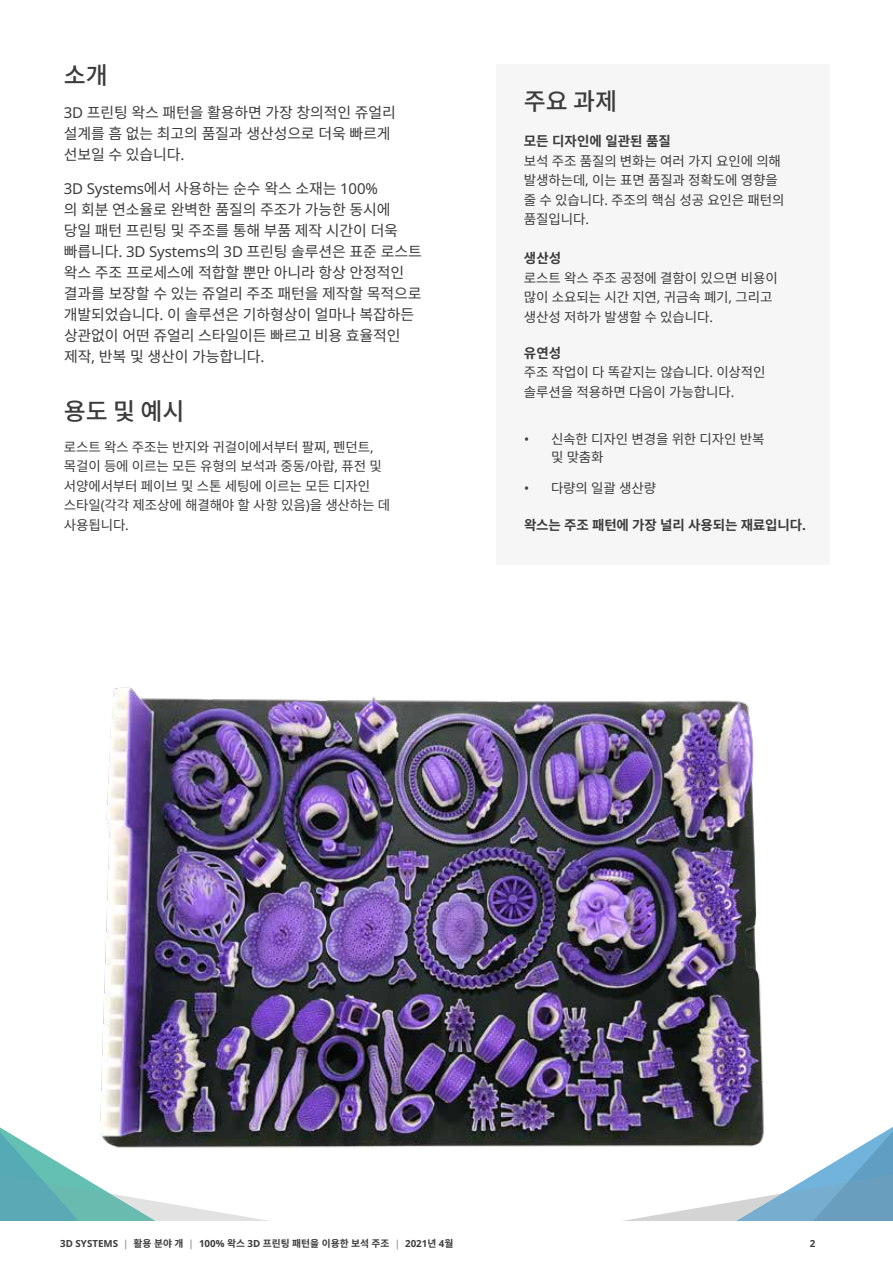
<style>
.page{position:relative;width:893px;height:1263px;background:#fff}
.page>*{position:absolute;margin:0;border:0;box-sizing:border-box;transform-origin:0 0}
.t1{font:500 24px "Noto Sans CJ Kkr";color:#3c3c3b}
.t2{font:15px/21px "Noto Sans CJ Kkr";letter-spacing:-.01em;color:#3c3c3b}
.t3{font:15px "Noto Sans";letter-spacing:-.01em;color:#3c3c3b}
.t4{font:13.5px/19.5px "Noto Sans CJ Kkr";letter-spacing:-.01em;color:#3c3c3b}
.t5{font:700 13.5px "Noto Sans CJ Kkr";letter-spacing:-.01em;color:#3c3c3b}
.t6{font:700 9.75px "Noto Sans CJ Kkr";color:#3c3c3b}
.t7{font:700 9.75px "Noto Sans";color:#3c3c3b}
.s1{font-family:"Noto Sans"}
.s2{font-family:"Noto Sans CJ Kkr"}
.s3{font-weight:700}
.s4{font-family:"Noto Sans";color:#9d9d9c}
</style>
<div class="page">
<svg style="left:628px;top:1127px;width:265px;height:93px"></svg>
<svg style="left:0;top:1127px;width:263px;height:93px"></svg>
<div style="left:496px;top:65px;width:333px;height:500px;background:#f6f6f6"></div>
<img style="left:88px;top:687px;width:707px;height:496px">
<h1 class="t1" style="left:64px;top:62px;width:46px">소개</h1>
<p class="t2" style="left:64px;top:102px;width:334px"><span class="s1">3D</span> 프린팅 왁스 패턴을 활용하면 가장 창의적인 쥬얼리 설계를 흠 없는 최고의 품질과 생산성으로 더욱 빠르게 선보일 수 있습니다<span class="s1">.</span></p>
<p class="t3" style="left:64px;top:178px;width:316px">3D Systems<span class="s2">에서 사용하는 순수 왁스 소재는</span> 100%</p>
<p class="t2" style="left:64px;top:199px;width:359px">의 회분 연소율로 완벽한 품질의 주조가 가능한 동시에<br>당일 패턴 프린팅 및 주조를 통해 부품 제작 시간이 더욱 빠릅니다<span class="s1">. 3D Systems</span>의 <span class="s1">3D</span> 프린팅 솔루션은 표준 로스트 왁스 주조 프로세스에 적합할 뿐만 아니라 항상 안정적인 결과를 보장할 수 있는 쥬얼리 주조 패턴을 제작할 목적으로 개발되었습니다<span class="s1">.</span> 이 솔루션은 기하형상이 얼마나 복잡하든 상관없이 어떤 쥬얼리 스타일이든 빠르고 비용 효율적인 제작<span class="s1">,</span> 반복 및 생산이 가능합니다<span class="s1">.</span></p>
<h1 class="t1" style="left:64px;top:397px;width:122px">용도및예시</h1>
<p class="t4" style="left:64px;top:437px;width:328px">로스트 왁스 주조는 반지와 귀걸이에서부터 팔찌<span class="s1">,</span> 펜던트<span class="s1">, </span>목걸이 등에 이르는 모든 유형의 보석과 중동<span class="s1">/</span>아랍<span class="s1">,</span> 퓨전 및 서양에서부터 페이브 및 스톤 세팅에 이르는 모든 디자인 스타일<span class="s1">(</span>각각 제조상에 해결해야 할 사항 있음<span class="s1">)</span>을 생산하는 데 사용됩니다<span class="s1">.</span></p>
<h1 class="t1" style="left:524px;top:88px;width:95px">주요 과제</h1>
<p class="t5" style="left:524px;top:134px;width:149px">모든 디자인에 일관된 품질</p>
<p class="t4" style="left:524px;top:151px;width:262px">보석 주조 품질의 변화는 여러 가지 요인에 의해 발생하는데<span class="s1">,</span> 이는 표면 품질과 정확도에 영향을 줄 수 있습니다<span class="s1">.</span> 주조의 핵심 성공 요인은 패턴의 품질입니다<span class="s1">.</span></p>
<p class="t5" style="left:524px;top:251px;width:39px">생산성</p>
<p class="t4" style="left:524px;top:268px;width:255px">로스트 왁스 주조 공정에 결함이 있으면 비용이 많이 소요되는 시간 지연<span class="s1">,</span> 귀금속 폐기<span class="s1">,</span> 그리고 생산성 저하가 발생할 수 있습니다<span class="s1">.</span></p>
<p class="t4" style="left:524px;top:343px;width:243px"><span class="s3">유연성<br></span>주조 작업이 다 똑같지는 않습니다<span class="s1">.</span> 이상적인 솔루션을 적용하면 다음이 가능합니다<span class="s1">.</span></p>
<p class="t4" style="left:551px;top:431px;width:215px;line-height:18px;text-indent:-27px"><span class="s1">•</span> 신속한 디자인 변경을 위한 디자인 반복 및 맞춤화</p>
<p class="t4" style="left:524px;top:479px;width:134px"><span class="s1">•</span> 다량의 일괄 생산량</p>
<p class="t5" style="left:524px;top:517px;width:283px">왁스는 주조 패턴에 가장 널리 사용되는 재료입니다<span class="s1">.</span></p>
<p class="t6" style="left:60px;top:1238px;width:395px"><span class="s1">3D SYSTEMS</span> <span class="s4">|</span> 활용 분야 개 <span class="s4">|</span> <span class="s1">100%</span> 왁스 <span class="s1">3D</span> 프린팅 패턴을 이용한 보석 주조 <span class="s4">|</span> <span class="s1">2021</span>년 <span class="s1">4</span>월</p>
<p class="t7" style="left:810px;top:1236px;width:7px">2</p>
</div>
